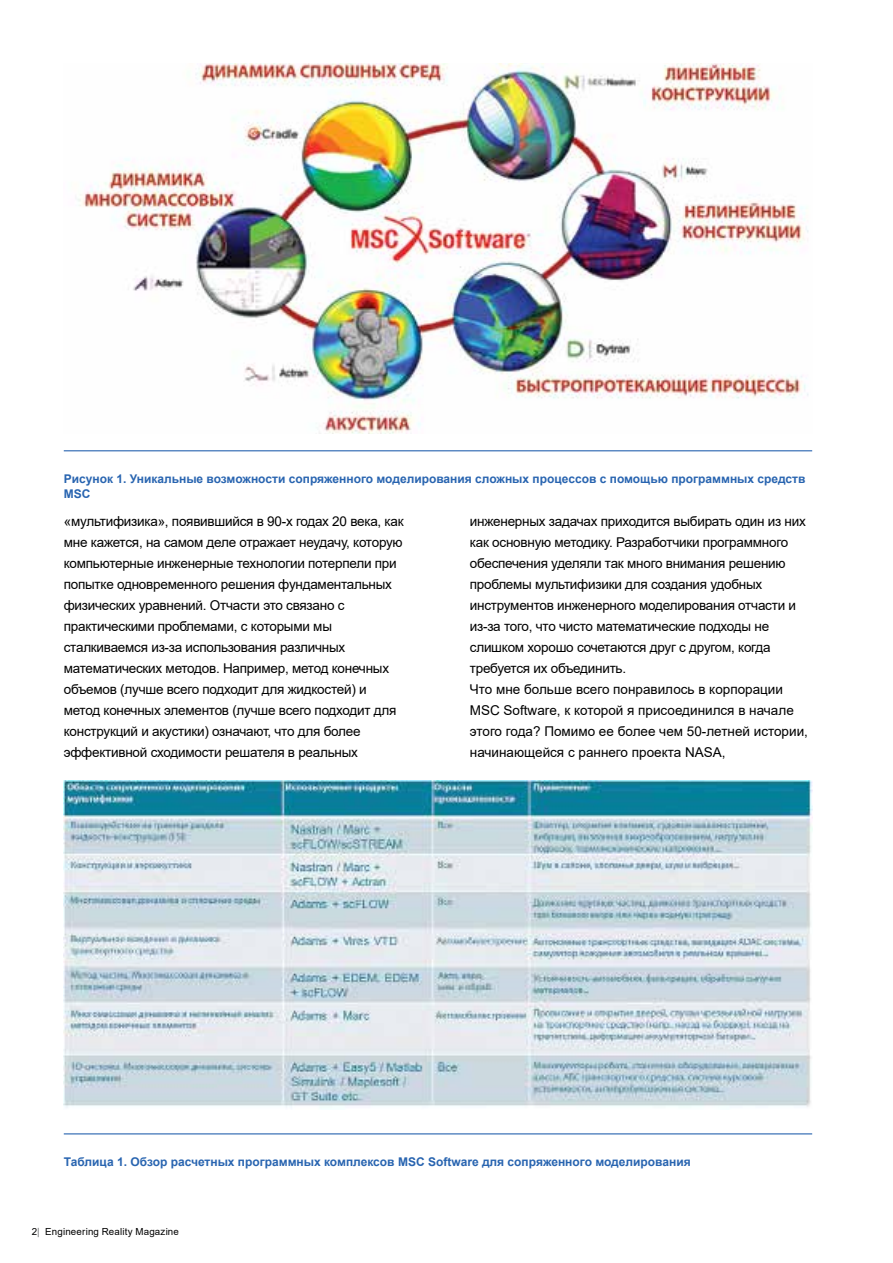
<style>
.page{position:relative;width:893px;height:1263px;background:#fff}
.page>*{position:absolute;margin:0;border:0;box-sizing:border-box;transform-origin:0 0}
.t1{font:13.5px/21px "Arial";letter-spacing:-.02em;color:#000}
.t2{font:700 12px/15px "Arial";color:#2864b0}
.t3{font:9.75px "Arial";letter-spacing:.02em;color:#000}
.s1{color:#6d6e71}
</style>
<div class="page">
<img style="left:77px;top:64px;width:732px;height:370px">
<hr style="left:64px;top:450px;width:748px;height:1px;background:#2864b0">
<img style="left:64px;top:780px;width:748px;height:328px">
<hr style="left:64px;top:1133px;width:748px;height:1px;background:#2864b0">
<p class="t2" style="left:64px;top:472px;width:743px">Рисунок 1. Уникальные возможности сопряженного моделирования сложных процессов с помощью программных средств<br>MSC</p>
<p class="t1" style="left:64px;top:510px;width:341px">«мультифизика», появившийся в 90-х годах 20 века, как мне кажется, на самом деле отражает неудачу, которую компьютерные инженерные технологии потерпели при попытке одновременного решения фундаментальных физических уравнений. Отчасти это связано с практическими проблемами, с которыми мы сталкиваемся из-за использования различных математических методов. Например, метод конечных объемов (лучше всего подходит для жидкостей) и метод конечных элементов (лучше всего подходит для конструкций и акустики) означают, что для более эффективной сходимости решателя в реальных</p>
<p class="t1" style="left:470px;top:511px;width:340px">инженерных задачах приходится выбирать один из них как основную методику. Разработчики программного обеспечения уделяли так много внимания решению проблемы мультифизики для создания удобных инструментов инженерного моделирования отчасти и из-за того, что чисто математические подходы не слишком хорошо сочетаются друг с другом, когда требуется их объединить.<br>Что мне больше всего понравилось в корпорации MSC Software, к которой я присоединился в начале этого года? Помимо ее более чем 50-летней истории, начинающейся с раннего проекта NASA,</p>
<p class="t2" style="left:64px;top:1155px;width:628px">Таблица 1. Обзор расчетных программных комплексов MSC Software для сопряженного моделирования</p>
<p class="t3" style="left:32px;top:1224px;width:149px">2<span class="s1">|</span> Engineering Reality Magazine</p>
</div>
